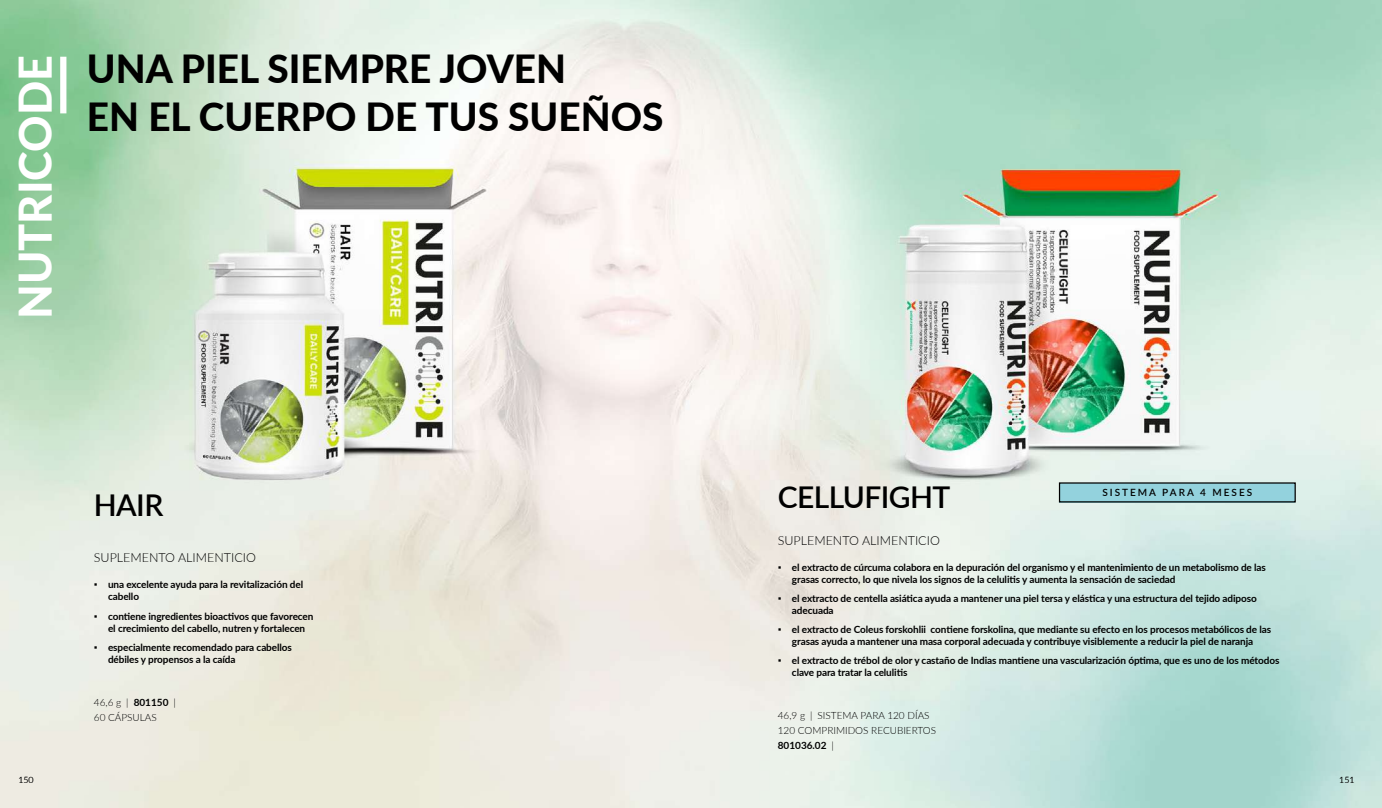
<style>
.page{position:relative;width:1382px;height:808px;background:#fff}
.page>*{position:absolute;margin:0;border:0;box-sizing:border-box;transform-origin:0 0}
.t1{font:800 45px "Lato";color:#fff}
.t2{font:800 38.75px/48.5px "Lato";color:#000}
.t3{font:600 30px "Lato";letter-spacing:-.02em;color:#000}
.t4{font:300 12.5px "Lato";color:#000}
.t5{font:700 10px/12px "Lato";letter-spacing:-.01em;color:#000}
.t6{font:300 10px/15px "Lato";color:#000}
.t7{font:600 10px "Lato";letter-spacing:.2em;color:#000}
.t8{font:300 8.75px "Lato";color:#000}
.s1{font-weight:300}
.s2{font-weight:700}
</style>
<div class="page">
<img style="left:0;top:0;width:1382px;height:808px">
<div style="left:60px;top:57px;width:6px;height:56px;background:#fff"></div>
<div style="left:1059px;top:483px;width:236px;height:19px;background:#93d2dd"></div>
<div style="left:1059px;top:482px;width:237px;height:20px;border:1px solid #000"></div>
<h1 class="t1" style="left:2px;top:319px;width:265px;rotate:-90deg">NUTRICODE</h1>
<h2 class="t2" style="left:87px;top:43px;width:578px">UNA PIEL SIEMPRE JOVEN<br>EN EL CUERPO DE TUS SUEÑOS</h2>
<h3 class="t3" style="left:94px;top:483px;width:71px">HAIR</h3>
<p class="t4" style="left:94px;top:549px;width:164px">SUPLEMENTO ALIMENTICIO</p>
<p class="t5" style="left:108px;top:578px;width:197px;text-indent:-14px"><span class="s1">▪</span> una excelente ayuda para la revitalización del cabello</p>
<p class="t5" style="left:108px;top:609px;width:207px;text-indent:-14px"><span class="s1">▪</span> contiene ingredientes bioactivos que favorecen el crecimiento del cabello, nutren y fortalecen</p>
<p class="t5" style="left:108px;top:640px;width:185px;text-indent:-14px"><span class="s1">▪</span> especialmente recomendado para cabellos débiles y propensos a la caída</p>
<p class="t6" style="left:94px;top:694px;width:83px">46,6 g | <span class="s2">801150</span> |<br>60 CÁPSULAS</p>
<h3 class="t3" style="left:778px;top:475px;width:174px">CELLUFIGHT</h3>
<p class="t7" style="left:1102px;top:485px;width:151px">SISTEMA PARA 4 MESES</p>
<p class="t4" style="left:778px;top:531px;width:164px">SUPLEMENTO ALIMENTICIO</p>
<p class="t5" style="left:792px;top:561px;width:475px;text-indent:-14px"><span class="s1">▪</span> el extracto de cúrcuma colabora en la depuración del organismo y el mantenimiento de un metabolismo de las grasas correcto, lo que nivela los signos de la celulitis y aumenta la sensación de saciedad</p>
<p class="t5" style="left:792px;top:592px;width:466px;text-indent:-14px"><span class="s1">▪</span> el extracto de centella asiática ayuda a mantener una piel tersa y elástica y una estructura del tejido adiposo adecuada</p>
<p class="t5" style="left:778px;top:623px;width:495px;text-align:center"><span class="s1">▪</span> el extracto de Coleus forskohlii contiene forskolina, que mediante su efecto en los procesos metabólicos de las grasas ayuda a mantener una masa corporal adecuada y contribuye visiblemente a reducir la piel de naranja</p>
<p class="t5" style="left:792px;top:654px;width:489px;text-indent:-14px"><span class="s1">▪</span> el extracto de trébol de olor y castaño de Indias mantiene una vascularización óptima, que es uno de los métodos clave para tratar la celulitis</p>
<p class="t6" style="left:778px;top:708px;width:160px">46,9 g | SISTEMA PARA 120 DÍAS<br>120 COMPRIMIDOS RECUBIERTOS<br><span class="s2">801036.02</span> |</p>
<p class="t8" style="left:18px;top:774px;width:17px">150</p>
<p class="t8" style="left:1339px;top:774px;width:17px">151</p>
</div>
